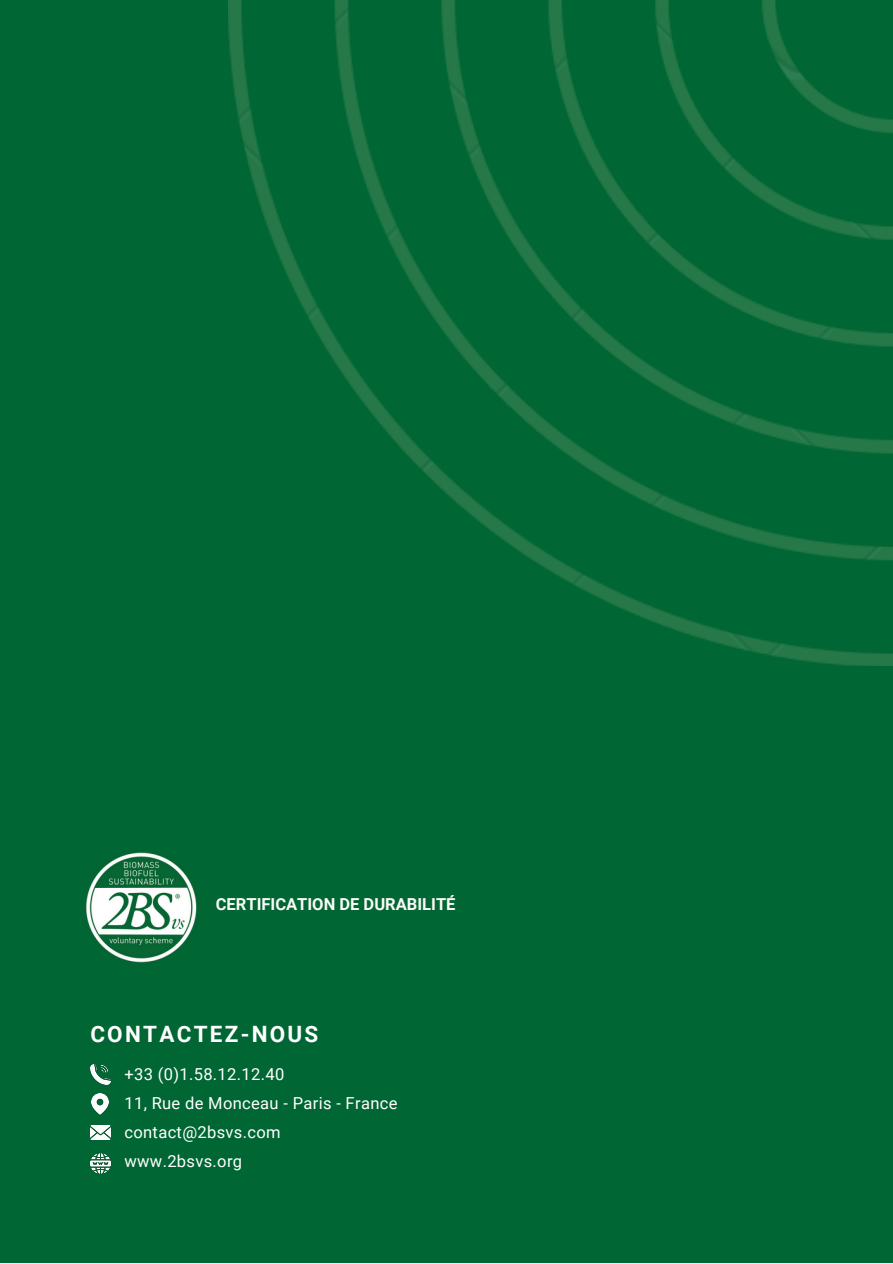
<style>
.page{position:relative;width:893px;height:1264px;background:#fff}
.page>*{position:absolute;margin:0;border:0;box-sizing:border-box;transform-origin:0 0}
.t1{font:700 22.5px "Roboto";letter-spacing:.1em;color:#fff}
.t2{font:16.5px/29.2px "Roboto";letter-spacing:.02em;color:#fff}
.t3{font:700 16.5px "Roboto";color:#fafaf7}
</style>
<div class="page">
<div style="left:0;top:0;width:892px;height:1262px;background:#063"></div>
<img style="left:85px;top:852px;width:112px;height:111px">
<img style="left:92px;top:1093px;width:17px;height:21px">
<img style="left:90px;top:1153px;width:21px;height:20px">
<img style="left:90px;top:1125px;width:21px;height:14px">
<img style="left:91px;top:1064px;width:20px;height:20px">
<img style="left:229px;top:0;width:663px;height:665px">
<p class="t3" style="left:216px;top:894px;width:241px">CERTIFICATION DE DURABILITÉ</p>
<h1 class="t1" style="left:90px;top:1021px;width:229px">CONTACTEZ-NOUS</h1>
<p class="t2" style="left:124px;top:1059px;width:274px">+33 (0)1.58.12.12.40<br>11, Rue de Monceau - Paris - France contact@2bsvs.com www.2bsvs.org</p>
</div>
